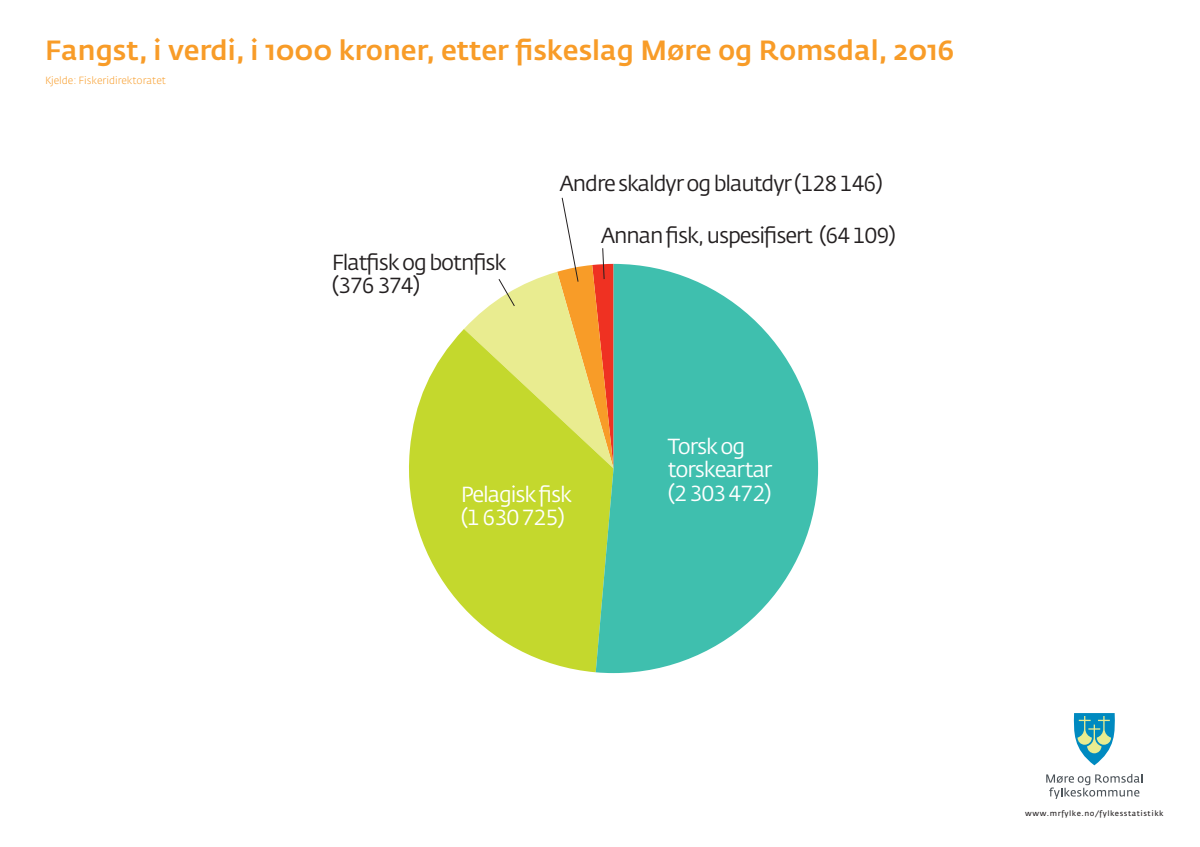
<style>
.page{position:relative;width:1200px;height:847px;background:#fff}
.page>*{position:absolute;margin:0;border:0;box-sizing:border-box;transform-origin:0 0}
.Kilde_-_Tabell{font:500 27.5px "Fedra Sans Std";color:#f89c28}
.t1{font:21.62px/23.2px "Fedra Sans Std";letter-spacing:-.05em;color:#231f20}
.t2{font:21.62px/23.2px "Fedra Sans Std";letter-spacing:-.05em;color:#fff}
.Kilde_-_Tabell-2{font:300 10.31px "Fedra Sans Std";color:#f89c28}
.t3{font:7.5px "Fedra Sans";letter-spacing:.07em;color:#231f20}
</style>
<div class="page">
<svg style="left:1046px;top:774px;width:96px;height:25px"></svg>
<svg style="left:1073px;top:713px;width:42px;height:52px"></svg>
<svg style="left:409px;top:329px;width:187px;height:343px;fill:#c4d82d"></svg>
<svg style="left:596px;top:264px;width:222px;height:409px;fill:#3fbfae"></svg>
<svg style="left:464px;top:197px;width:150px;height:271px"></svg>
<p class="Kilde_-_Tabell" style="left:45px;top:33px;width:911px">Fangst, i verdi, i 1000 kroner, etter fiskeslag Møre og Romsdal, 2016</p>
<p class="Kilde_-_Tabell-2" style="left:45px;top:74px;width:122px">Kjelde: Fiskeridirektoratet</p>
<p class="t1" style="left:332px;top:250px;width:176px">Flatfisk og botnfisk (376 374)</p>
<p class="t1" style="left:560px;top:172px;width:325px">Andre skaldyr og blautdyr (128 146)</p>
<p class="t1" style="left:601px;top:223px;width:296px">Annan fisk, uspesifisert (64 109)</p>
<p class="t2" style="left:668px;top:435px;width:106px">Torsk og torskeartar</p>
<p class="t2" style="left:461px;top:483px;width:113px">Pelagisk fisk</p>
<p class="t2" style="left:668px;top:481px;width:105px">(2 303 472)</p>
<p class="t2" style="left:461px;top:506px;width:105px">(1 630 725)</p>
<p class="t3" style="left:1025px;top:809px;width:140px">www.mrfylke.no/fylkesstatistikk</p>
</div>
